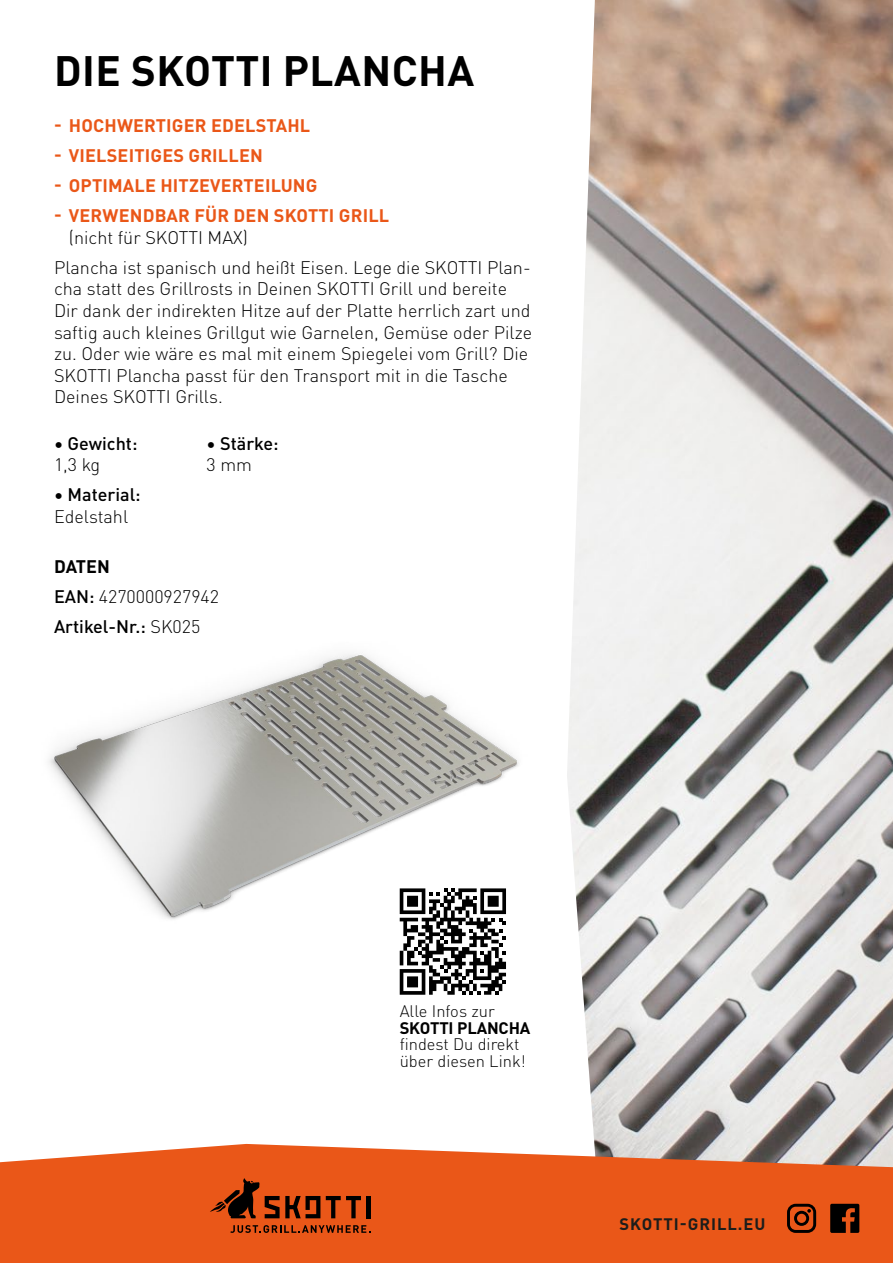
<style>
.page{position:relative;width:893px;height:1263px;background:#fff}
.page>*{position:absolute;margin:0;border:0;box-sizing:border-box;transform-origin:0 0}
.t1{font:700 42px "DIN Pro";letter-spacing:.01em;color:#000}
.t2{font:300 18px/21.6px "DIN Pro";color:#000}
.t3{font:700 18px "DIN Pro";letter-spacing:.01em;color:#ea5718}
.t4{font:500 18px "DIN Pro";color:#000}
.t5{font:300 16.5px/16.5px "DIN Pro";color:#000}
.t6{font:700 16.5px "DIN Pro";letter-spacing:.06em;color:#1d1d1b}
.t7{font:700 16.5px "DIN Pro";letter-spacing:-.01em;color:#000}
.s1{font-weight:700}
.s2{font-weight:500}
</style>
<div class="page">
<img style="left:567px;top:0;width:326px;height:1144px">
<svg style="left:0;top:1144px;width:893px;height:119px;background:#e76229"></svg>
<svg style="left:326px;top:1196px;width:35px;height:22px"></svg>
<div style="left:366px;top:1196px;width:5px;height:22px;background:#000"></div>
<svg style="left:265px;top:1196px;width:55px;height:22px"></svg>
<svg style="left:210px;top:1178px;width:49px;height:40px;background:#8d340e"></svg>
<svg style="left:230px;top:1225px;width:140px;height:8px"></svg>
<svg style="left:787px;top:1204px;width:29px;height:29px"></svg>
<svg style="left:830px;top:1204px;width:29px;height:29px"></svg>
<img style="left:49px;top:654px;width:470px;height:341px">
<svg style="left:400px;top:888px;width:106px;height:107px"></svg>
<h1 class="t1" style="left:54px;top:38px;width:421px">DIE SKOTTI PLANCHA</h1>
<p class="t3" style="left:54px;top:111px;width:258px">- HOCHWERTIGER EDELSTAHL</p>
<p class="t3" style="left:54px;top:141px;width:210px">- VIELSEITIGES GRILLEN</p>
<p class="t3" style="left:54px;top:171px;width:265px">- OPTIMALE HITZEVERTEILUNG</p>
<p class="t3" style="left:54px;top:201px;width:337px">- VERWENDBAR FÜR DEN SKOTTI GRILL</p>
<p class="t2" style="left:54px;top:221px;width:478px;line-height:30.2px;text-indent:15px">(nicht für SKOTTI MAX)<br>Plancha ist spanisch und heißt Eisen. Lege die SKOTTI Plan-</p>
<p class="t2" style="left:54px;top:277px;width:480px">cha statt des Grillrosts in Deinen SKOTTI Grill und bereite Dir dank der indirekten Hitze auf der Platte herrlich zart und saftig auch kleines Grillgut wie Garnelen, Gemüse oder Pilze zu. Oder wie wäre es mal mit einem Spiegelei vom Grill? Die SKOTTI Plancha passt für den Transport mit in die Tasche Deines SKOTTI Grills.</p>
<p class="t4" style="left:54px;top:429px;width:85px">• Gewicht:</p>
<p class="t2" style="left:54px;top:453px;width:48px">1,3 kg</p>
<p class="t4" style="left:54px;top:481px;width:88px">• Material:</p>
<p class="t2" style="left:54px;top:504px;width:76px">Edelstahl</p>
<p class="t4" style="left:207px;top:429px;width:73px">• Stärke:</p>
<p class="t2" style="left:207px;top:453px;width:47px">3 mm</p>
<p class="t2" style="left:54px;top:550px;width:167px;line-height:30.2px"><span class="s1">DATEN<br></span><span class="s2">EAN:</span> 4270000927942<br><span class="s2">Artikel-Nr.:</span> SK025</p>
<p class="t5" style="left:400px;top:1002px;width:97px">Alle Infos zur</p>
<p class="t7" style="left:400px;top:1015px;width:132px">SKOTTI PLANCHA</p>
<p class="t5" style="left:400px;top:1035px;width:127px">findest Du direkt über diesen Link!</p>
<p class="t6" style="left:619px;top:1211px;width:147px">SKOTTI-GRILL.EU</p>
</div>
